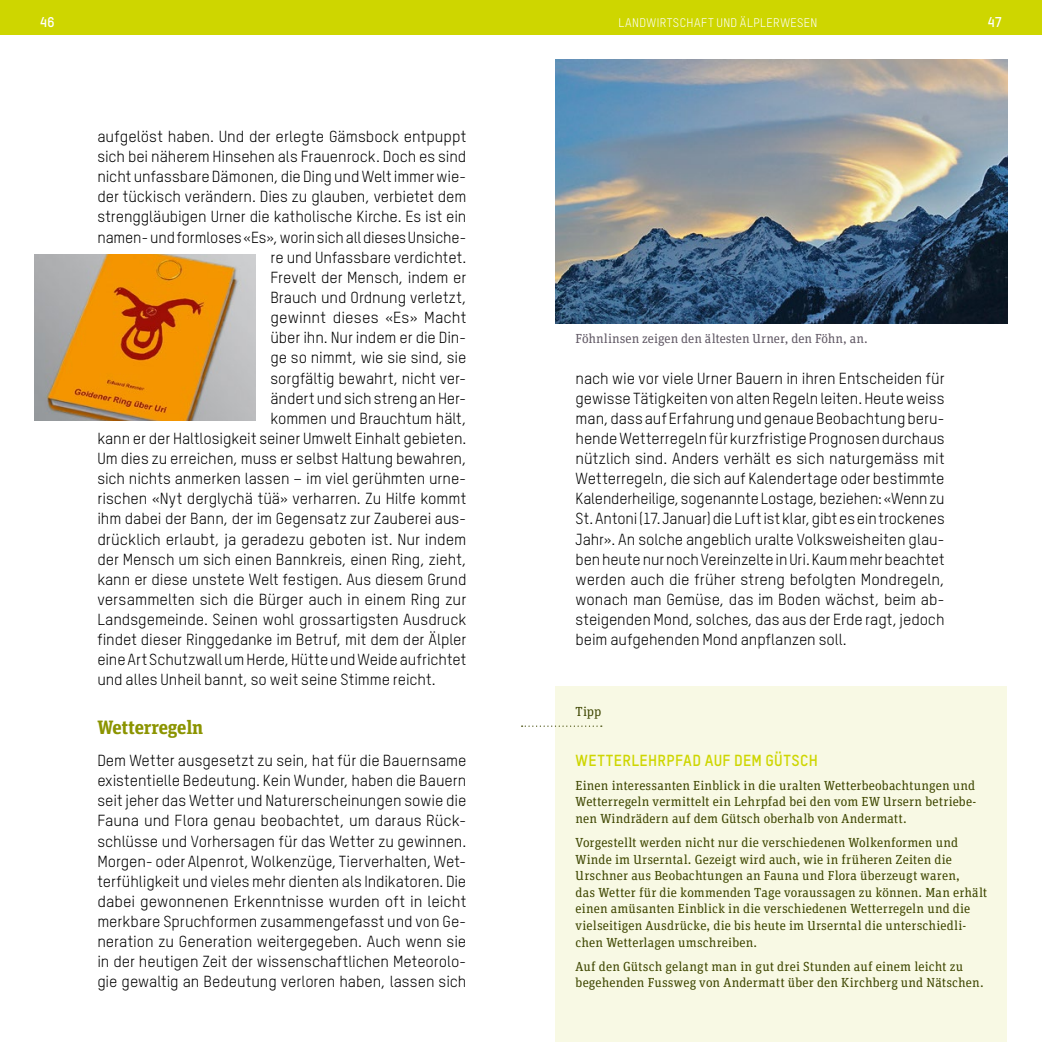
<style>
.page{position:relative;width:1042px;height:1042px;background:#fff}
.page>*{position:absolute;margin:0;border:0;box-sizing:border-box;transform-origin:0 0}
.t1{font:700 19.25px "Unit Slab OT";letter-spacing:-.01em;color:#8b9400}
.t2{font:15.75px/20.1px "TSTAR";letter-spacing:-.005em;color:#000;text-align:justify}
.t3{font:700 15.75px "TSTAR";letter-spacing:.02em;color:#ced600}
.t4{font:700 14px "TSTAR";color:#fff}
.t5{font:13.12px/16.6px "Unit Slab OT";letter-spacing:.01em;color:#3e4600}
.t6{font:13.12px "Unit Slab OT";color:#605864}
.t7{font:12.25px "TSTAR";letter-spacing:.035em;color:#fff}
</style>
<div class="page">
<div style="left:0;top:0;width:1042px;height:35px;background:#ced600"></div>
<img style="left:35px;top:254px;width:220px;height:167px">
<div style="left:556px;top:687px;width:451px;height:355px;background:#f8f9e4"></div>
<svg style="left:521px;top:725px;width:81px;height:2px"></svg>
<img style="left:556px;top:60px;width:451px;height:263px">
<p class="t4" style="left:40px;top:13px;width:16px">46</p>
<p class="t7" style="left:618px;top:16px;width:201px">LANDWIRTSCHAFT UND ÄLPLERWESEN</p>
<p class="t4" style="left:987px;top:13px;width:16px">47</p>
<p class="t2" style="left:97px;top:126px;width:370px">aufgelöst haben. Und der erlegte Gämsbock entpuppt</p>
<p class="t2" style="left:97px;top:146px;width:370px">sich bei näherem Hinsehen als Frauenrock. Doch es sind</p>
<p class="t2" style="left:97px;top:166px;width:370px">nicht unfassbare Dämonen, die Ding und Welt immer wie-</p>
<p class="t2" style="left:97px;top:187px;width:370px">der tückisch verändern. Dies zu glauben, verbietet dem</p>
<p class="t2" style="left:97px;top:207px;width:370px">strenggläubigen Urner die katholische Kirche. Es ist ein</p>
<p class="t2" style="left:97px;top:227px;width:370px">namen- und formloses «Es», worin sich all dieses Unsiche-</p>
<p class="t2" style="left:270px;top:247px;width:197px">re und Unfassbare verdichtet.</p>
<p class="t2" style="left:270px;top:267px;width:197px">Frevelt der Mensch, indem er</p>
<p class="t2" style="left:270px;top:287px;width:197px">Brauch und Ordnung verletzt,</p>
<p class="t2" style="left:270px;top:307px;width:197px">gewinnt dieses «Es» Macht</p>
<p class="t2" style="left:270px;top:327px;width:197px">über ihn. Nur indem er die Din-</p>
<p class="t2" style="left:270px;top:348px;width:197px">ge so nimmt, wie sie sind, sie</p>
<p class="t2" style="left:270px;top:368px;width:197px">sorgfältig bewahrt, nicht ver-</p>
<p class="t2" style="left:270px;top:388px;width:197px">ändert und sich streng an Her-</p>
<p class="t2" style="left:270px;top:408px;width:197px">kommen und Brauchtum hält,</p>
<p class="t2" style="left:97px;top:428px;width:370px">kann er der Haltlosigkeit seiner Umwelt Einhalt gebieten.</p>
<p class="t2" style="left:97px;top:448px;width:371px">Um dies zu erreichen, muss er selbst Haltung bewahren,</p>
<p class="t2" style="left:97px;top:468px;width:370px">sich nichts anmerken lassen – im viel gerühmten urne-</p>
<p class="t2" style="left:97px;top:488px;width:370px">rischen «Nyt derglychä tüä» verharren. Zu Hilfe kommt</p>
<p class="t2" style="left:97px;top:509px;width:370px">ihm dabei der Bann, der im Gegensatz zur Zauberei aus-</p>
<p class="t2" style="left:97px;top:529px;width:370px">drücklich erlaubt, ja geradezu geboten ist. Nur indem</p>
<p class="t2" style="left:97px;top:549px;width:370px">der Mensch um sich einen Bannkreis, einen Ring, zieht,</p>
<p class="t2" style="left:97px;top:569px;width:370px">kann er diese unstete Welt festigen. Aus diesem Grund</p>
<p class="t2" style="left:97px;top:589px;width:370px">versammelten sich die Bürger auch in einem Ring zur</p>
<p class="t2" style="left:97px;top:609px;width:370px">Landsgemeinde. Seinen wohl grossartigsten Ausdruck</p>
<p class="t2" style="left:97px;top:629px;width:370px">findet dieser Ringgedanke im Betruf, mit dem der Älpler</p>
<p class="t2" style="left:97px;top:649px;width:370px">eine Art Schutzwall um Herde, Hütte und Weide aufrichtet</p>
<p class="t2" style="left:97px;top:670px;width:340px">und alles Unheil bannt, so weit seine Stimme reicht.</p>
<p class="t1" style="left:97px;top:715px;width:108px">Wetterregeln</p>
<p class="t2" style="left:97px;top:750px;width:370px">Dem Wetter ausgesetzt zu sein, hat für die Bauernsame existentielle Bedeutung. Kein Wunder, haben die Bauern seit jeher das Wetter und Naturerscheinungen sowie die Fauna und Flora genau beobachtet, um daraus Rück&shy;schlüsse und Vorhersagen für das Wetter zu gewinnen.<br>Morgen- oder Alpenrot, Wolkenzüge, Tierverhalten, Wet&shy;terfühligkeit und vieles mehr dienten als Indikatoren. Die dabei gewonnenen Erkenntnisse wurden oft in leicht merkbare Spruchformen zusammengefasst und von Ge&shy;neration zu Generation weitergegeben. Auch wenn sie in der heutigen Zeit der wissenschaftlichen Meteorolo&shy;gie gewaltig an Bedeutung verloren haben, lassen sich</p>
<p class="t6" style="left:575px;top:330px;width:294px">Föhnlinsen zeigen den ältesten Urner, den Föhn, an.</p>
<p class="t2" style="left:575px;top:368px;width:371px">nach wie vor viele Urner Bauern in ihren Entscheiden für gewisse Tätigkeiten von alten Regeln leiten. Heute weiss man, dass auf Erfahrung und genaue Beobachtung beru&shy;hende Wetterregeln für kurzfristige Prognosen durchaus nützlich sind. Anders verhält es sich naturgemäss mit Wetterregeln, die sich auf Kalendertage oder bestimmte Kalenderheilige, sogenannte Lostage, beziehen: «Wenn zu St.Antoni (17. Januar) die Luft ist klar, gibt es ein trockenes Jahr». An solche angeblich uralte Volksweisheiten glau&shy;ben heute nur noch Vereinzelte in Uri. Kaum mehr beachtet werden auch die früher streng befolgten Mondregeln, wonach man Gemüse, das im Boden wächst, beim ab&shy;steigenden Mond, solches, das aus der Erde ragt, jedoch beim aufgehenden Mond anpflanzen soll.</p>
<p class="t5" style="left:575px;top:703px;width:27px">Tipp</p>
<p class="t3" style="left:575px;top:750px;width:244px">WETTERLEHRPFAD AUF DEM GÜTSCH</p>
<p class="t5" style="left:575px;top:776px;width:402px;text-align:justify">Einen interessanten Einblick in die uralten Wetterbeobachtungen und Wetterregeln vermittelt ein Lehrpfad bei den vom EW Ursern betriebe&shy;nen Windrädern auf dem Gütsch oberhalb von Andermatt.</p>
<p class="t5" style="left:575px;top:834px;width:413px">Vorgestellt werden nicht nur die verschiedenen Wolkenformen und Winde im Urserntal. Gezeigt wird auch, wie in früheren Zeiten die Urschner aus Beobachtungen an Fauna und Flora überzeugt waren,<br>das Wetter für die kommenden Tage voraussagen zu können. Man erhält einen amüsanten Einblick in die verschiedenen Wetterregeln und die vielseitigen Ausdrücke, die bis heute im Urserntal die unterschiedli&shy;chen Wetterlagen umschreiben.</p>
<p class="t5" style="left:575px;top:958px;width:409px">Auf den Gütsch gelangt man in gut drei Stunden auf einem leicht zu begehenden Fussweg von Andermatt über den Kirchberg und Nätschen.</p>
</div>
